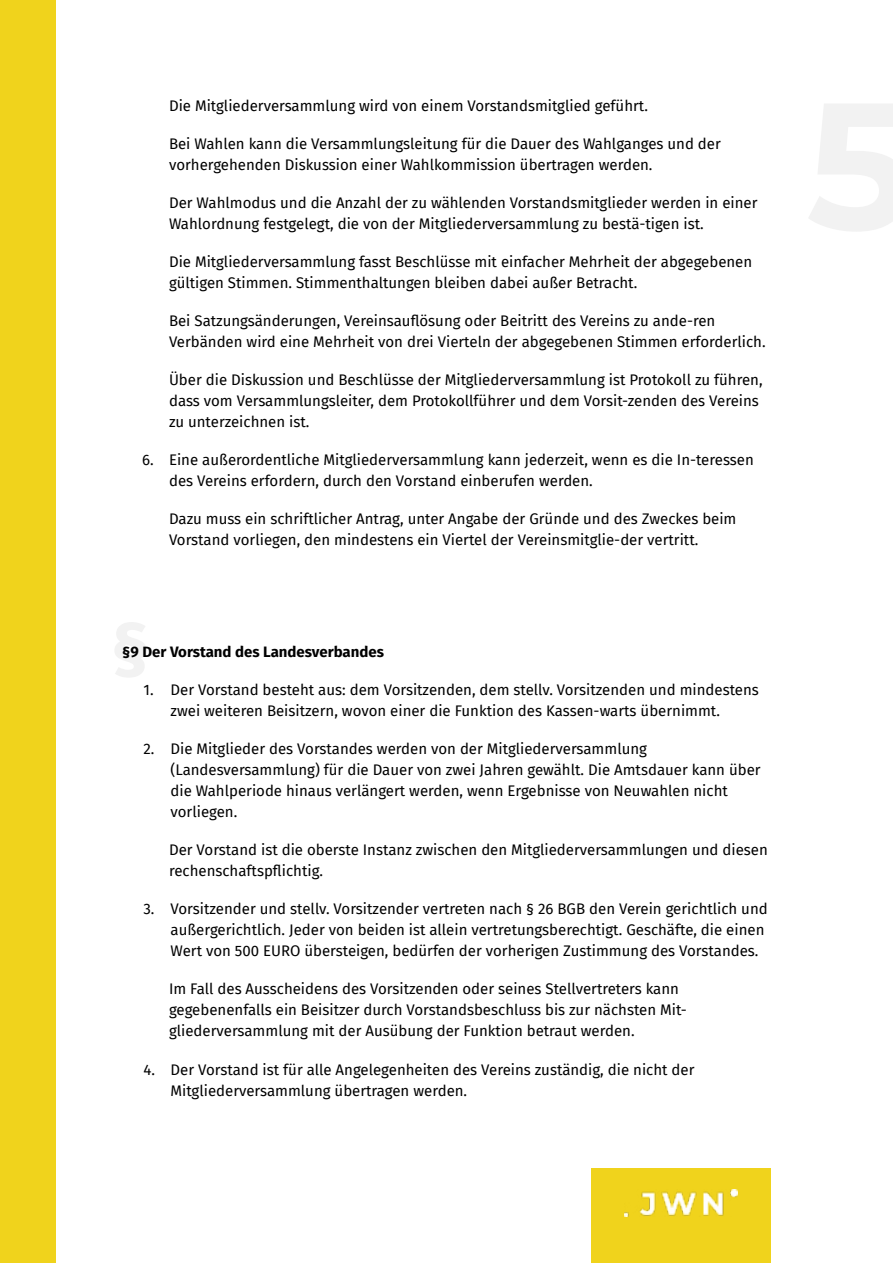
<style>
.page{position:relative;width:893px;height:1263px;background:#fff}
.page>*{position:absolute;margin:0;border:0;box-sizing:border-box;transform-origin:0 0}
.t1{font:700 72px "Fira Sans";color:#f2f2f2}
.t2{font:15px/21px "Fira Sans";color:#000}
.t3{font:700 15px "Fira Sans";color:#000}
</style>
<div class="page">
<div style="left:591px;top:1168px;width:180px;height:95px;background:#f0d31c"></div>
<img style="left:625px;top:1189px;width:112px;height:27px">
<div style="left:0;top:0;width:55px;height:1263px;background:#f0d31c"></div>
<p class="t2" style="left:169px;top:95px;width:480px">Die Mitgliederversammlung wird von einem Vorstandsmitglied geführt.</p>
<p class="t2" style="left:169px;top:133px;width:553px">Bei Wahlen kann die Versammlungsleitung für die Dauer des Wahlganges und der vorhergehenden Diskussion einer Wahlkommission übertragen werden.</p>
<p class="t2" style="left:169px;top:192px;width:590px">Der Wahlmodus und die Anzahl der zu wählenden Vorstandsmitglieder werden in einer<br>Wahlordnung festgelegt, die von der Mitgliederversammlung zu bestä-tigen ist.</p>
<p class="t2" style="left:169px;top:251px;width:585px">Die Mitgliederversammlung fasst Beschlüsse mit einfacher Mehrheit der abgegebenen gültigen Stimmen. Stimmenthaltungen bleiben dabei außer Betracht.</p>
<p class="t2" style="left:169px;top:310px;width:598px">Bei Satzungsänderungen, Vereinsauflösung oder Beitritt des Vereins zu ande-ren<br>Verbänden wird eine Mehrheit von drei Vierteln der abgegebenen Stimmen erforderlich.</p>
<p class="t2" style="left:169px;top:369px;width:595px">Über die Diskussion und Beschlüsse der Mitgliederversammlung ist Protokoll zu führen, dass vom Versammlungsleiter, dem Protokollführer und dem Vorsit-zenden des Vereins zu unterzeichnen ist.</p>
<p class="t2" style="left:169px;top:449px;width:586px;text-indent:-27px">6. Eine außerordentliche Mitgliederversammlung kann jederzeit, wenn es die In-teressen des Vereins erfordern, durch den Vorstand einberufen werden.</p>
<p class="t2" style="left:169px;top:508px;width:569px">Dazu muss ein schriftlicher Antrag, unter Angabe der Gründe und des Zweckes beim<br>Vorstand vorliegen, den mindestens ein Viertel der Vereinsmitglie-der vertritt.</p>
<h1 class="t1" style="left:111px;top:586px;width:41px">§</h1>
<p class="t3" style="left:122px;top:639px;width:263px">§9 Der Vorstand des Landesverbandes</p>
<p class="t2" style="left:170px;top:679px;width:590px;text-indent:-27px">1. Der Vorstand besteht aus: dem Vorsitzenden, dem stellv. Vorsitzenden und mindestens zwei weiteren Beisitzern, wovon einer die Funktion des Kassen-warts übernimmt.</p>
<p class="t2" style="left:170px;top:738px;width:592px;text-indent:-27px">2. Die Mitglieder des Vorstandes werden von der Mitgliederversammlung (Landesversammlung) für die Dauer von zwei Jahren gewählt. Die Amtsdauer kann über die Wahlperiode hinaus verlängert werden, wenn Ergebnisse von Neuwahlen nicht vorliegen.</p>
<p class="t2" style="left:169px;top:839px;width:600px">Der Vorstand ist die oberste Instanz zwischen den Mitgliederversammlungen und diesen rechenschaftspflichtig.</p>
<p class="t2" style="left:170px;top:898px;width:599px;text-indent:-27px">3. Vorsitzender und stellv. Vorsitzender vertreten nach § 26 BGB den Verein gerichtlich und außergerichtlich. Jeder von beiden ist allein vertretungsberechtigt. Geschäfte, die einen<br>Wert von 500 EURO übersteigen, bedürfen der vorherigen Zustimmung des Vorstandes.</p>
<p class="t2" style="left:169px;top:978px;width:519px">Im Fall des Ausscheidens des Vorsitzenden oder seines Stellvertreters kann gegebenenfalls ein Beisitzer durch Vorstandsbeschluss bis zur nächsten Mit&shy;gliederversammlung mit der Ausübung der Funktion betraut werden.</p>
<p class="t2" style="left:170px;top:1058px;width:525px;text-indent:-27px">4. Der Vorstand ist für alle Angelegenheiten des Vereins zuständig, die nicht der<br>Mitgliederversammlung übertragen werden.</p>
</div>
